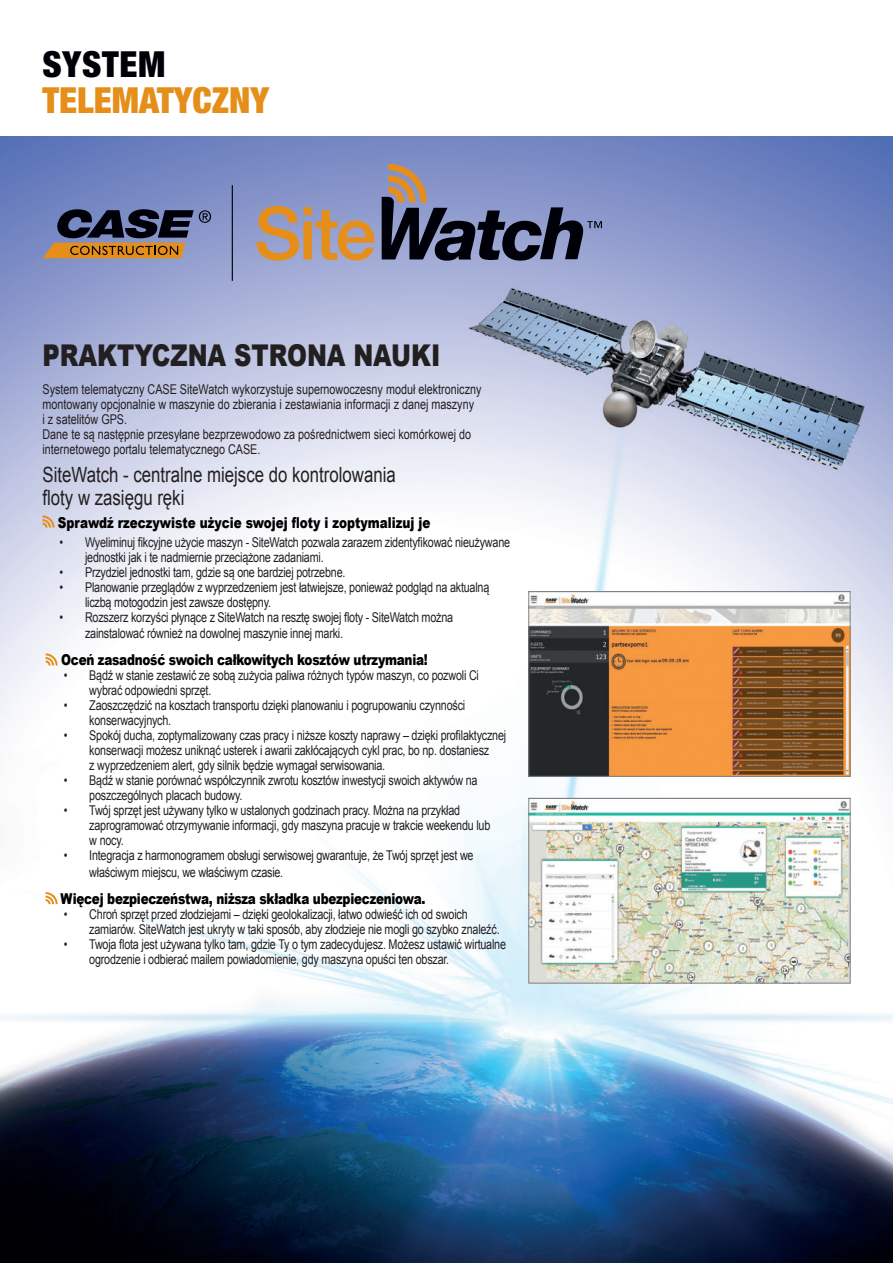
<style>
.page{position:relative;width:893px;height:1263px;background:#fff}
.page>*{position:absolute;margin:0;border:0;box-sizing:border-box;transform-origin:0 0}
.t1{font:900 condensed 36px "Helvetica Neue LT Pro";color:#e58e19}
.t2{font:900 condensed 36px "Helvetica Neue LT Pro";letter-spacing:.02em;color:#000108}
.t3{font:900 30px "Arial";color:#231f20;scale:.8 1}
.t4{font:21px/22.5px "Arial";color:#231f20;scale:.8 1}
.t5{font:900 15px "Arial";letter-spacing:-.02em;color:#000;scale:.8 1}
.t6{font:900 15px "Arial";color:#000;scale:.8 1}
.t7{font:13.5px/15px "Arial";letter-spacing:-.02em;color:#231f20;scale:.8 1}
.t8{font:13.5px/15px "Arial";color:#231f20;scale:.8 1}
</style>
<div class="page">
<img style="left:0;top:136px;width:893px;height:1127px">
<svg style="left:43px;top:515px;width:12px;height:12px"></svg>
<svg style="left:46px;top:653px;width:12px;height:12px"></svg>
<svg style="left:46px;top:892px;width:12px;height:12px"></svg>
<svg style="left:256px;top:206px;width:119px;height:55px;background:#b79780"></svg>
<hr style="left:232px;top:185px;width:1px;height:96px;background:#000108">
<svg style="left:43px;top:209px;width:168px;height:49px;background:#695d5f"></svg>
<svg style="left:382px;top:164px;width:220px;height:97px;background:#656b8c"></svg>
<img style="left:530px;top:593px;width:318px;height:182px">
<div style="left:528px;top:591px;width:322px;height:186px;border:1px solid #808285"></div>
<img style="left:530px;top:800px;width:318px;height:181px">
<div style="left:528px;top:798px;width:322px;height:185px;border:1px solid #808285"></div>
<h1 class="t2" style="left:43px;top:42px;width:124px">SYSTEM</h1>
<h1 class="t1" style="left:43px;top:78px;width:228px">TELEMATYCZNY</h1>
<h2 class="t3" style="left:43px;top:334px;width:499px">PRAKTYCZNA STRONA NAUKI</h2>
<p class="t8" style="left:43px;top:382px;width:550px">System telematyczny CASE SiteWatch wykorzystuje supernowoczesny moduł elektroniczny montowany opcjonalnie w maszynie do zbierania i zestawiania informacji z danej maszyny<br>i z satelitów GPS.<br>Dane te są następnie przesyłane bezprzewodowo za pośrednictwem sieci komórkowej do internetowego portalu telematycznego CASE.</p>
<h3 class="t4" style="left:43px;top:464px;width:443px">SiteWatch - centralne miejsce do kontrolowania floty w zasięgu ręki</h3>
<p class="t6" style="left:58px;top:511px;width:467px">Sprawdź rzeczywiste użycie swojej floty i zoptymalizuj je</p>
<p class="t7" style="left:85px;top:535px;width:533px;text-indent:-26px">• Wyeliminuj fikcyjne użycie maszyn - SiteWatch pozwala zarazem zidentyfikować nieużywane jednostki jak i te nadmiernie przeciążone zadaniami.</p>
<p class="t7" style="left:60px;top:565px;width:359px">• Przydziel jednostki tam, gdzie są one bardziej potrzebne.</p>
<p class="t7" style="left:85px;top:580px;width:507px;text-indent:-26px">• Planowanie przeglądów z wyprzedzeniem jest łatwiejsze, ponieważ podgląd na aktualną liczbą motogodzin jest zawsze dostępny.</p>
<p class="t7" style="left:85px;top:609px;width:462px;line-height:16.5px;text-indent:-26px">• Rozszerz korzyści płynące z SiteWatch na resztę swojej floty - SiteWatch można zainstalować również na dowolnej maszynie innej marki.</p>
<p class="t5" style="left:61px;top:649px;width:460px">Oceń zasadność swoich całkowitych kosztów utrzymania!</p>
<p class="t7" style="left:89px;top:668px;width:489px;text-indent:-26px">• Bądź w stanie zestawić ze sobą zużycia paliwa różnych typów maszyn, co pozwoli Ci wybrać odpowiedni sprzęt.</p>
<p class="t7" style="left:89px;top:698px;width:471px;text-indent:-26px">• Zaoszczędzić na kosztach transportu dzięki planowaniu i pogrupowaniu czynności konserwacyjnych.</p>
<p class="t7" style="left:89px;top:728px;width:523px;text-indent:-26px">• Spokój ducha, zoptymalizowany czas pracy i niższe koszty naprawy – dzięki profilaktycznej konserwacji możesz uniknąć usterek i awarii zakłócających cykl prac, bo np. dostaniesz<br>z wyprzedzeniem alert, gdy silnik będzie wymagał serwisowania.</p>
<p class="t7" style="left:89px;top:773px;width:487px;text-indent:-26px">• Bądź w stanie porównać współczynnik zwrotu kosztów inwestycji swoich aktywów na poszczególnych placach budowy.</p>
<p class="t7" style="left:89px;top:803px;width:503px;text-indent:-26px">• Twój sprzęt jest używany tylko w ustalonych godzinach pracy. Można na przykład zaprogramować otrzymywanie informacji, gdy maszyna pracuje w trakcie weekendu lub w nocy.</p>
<p class="t7" style="left:89px;top:848px;width:482px;line-height:16.5px;text-indent:-26px">• Integracja z harmonogramem obsługi serwisowej gwarantuje, że Twój sprzęt jest we właściwym miejscu, we właściwym czasie.</p>
<p class="t5" style="left:61px;top:888px;width:458px">Więcej bezpieczeństwa, niższa składka ubezpieczeniowa.</p>
<p class="t7" style="left:89px;top:907px;width:514px;text-indent:-26px">• Chroń sprzęt przed złodziejami – dzięki geolokalizacji, łatwo odwieść ich od swoich zamiarów. SiteWatch jest ukryty w taki sposób, aby złodzieje nie mogli go szybko znaleźć.</p>
<p class="t7" style="left:89px;top:937px;width:522px;text-indent:-26px">• Twoja flota jest używana tylko tam, gdzie Ty o tym zadecydujesz. Możesz ustawić wirtualne ogrodzenie i odbierać mailem powiadomienie, gdy maszyna opuści ten obszar.</p>
</div>
